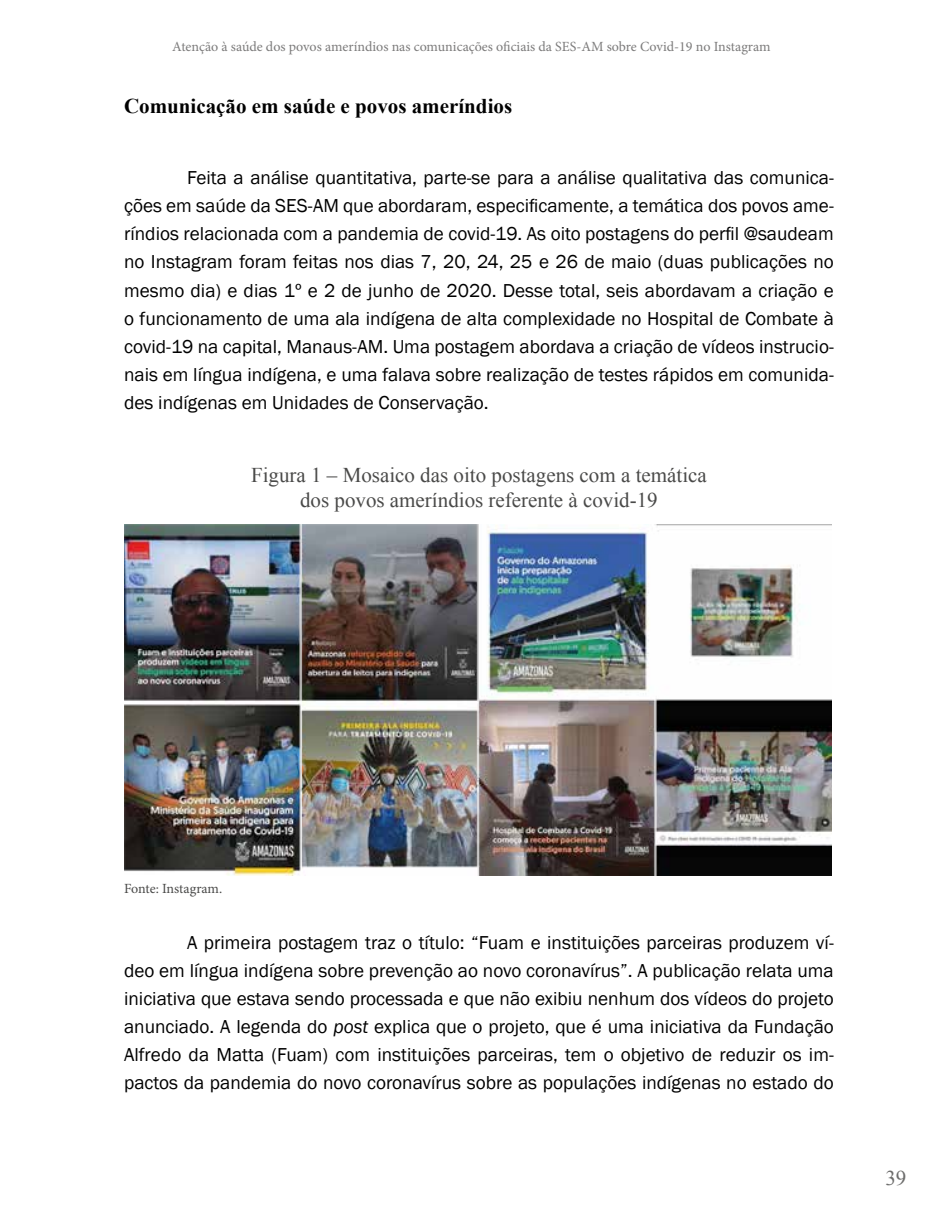
<style>
.page{position:relative;width:943px;height:1216px;background:#fff}
.page>*{position:absolute;margin:0;border:0;box-sizing:border-box;transform-origin:0 0}
.t1{font:21px/25.2px "Times New Roman";color:#4a4a49;text-align:center}
.t2{font:700 21px "Times New Roman";color:#000}
.t3{font:21px "Times New Roman";color:#6d6d6c}
.t4{font:19.25px/28px "Franklin Gothic";color:#000;text-align:justify}
.t5{font:14px "Minion Pro";color:#7c7b7b}
.t6{font:14px "Minion Pro";letter-spacing:-.005em;color:#4a4a49}
.s1{font-style:italic}
</style>
<div class="page">
<img style="left:124px;top:524px;width:707px;height:351px">
<p class="t5" style="left:172px;top:37px;width:600px">Atenção à saúde dos povos ameríndios nas comunicações oficiais da SES-AM sobre Covid-19 no Instagram</p>
<p class="t2" style="left:124px;top:92px;width:389px">Comunicação em saúde e povos ameríndios</p>
<p class="t4" style="left:124px;top:164px;width:711px;text-indent:63px">Feita a análise quantitativa, parte-se para a análise qualitativa das comunica&shy;ções em saúde da SES-AM que abordaram, especificamente, a temática dos povos ame&shy;ríndios relacionada com a pandemia de covid-19. As oito postagens do perfil @saudeam no Instagram foram feitas nos dias 7, 20, 24, 25 e 26 de maio (duas publicações no mesmo dia) e dias 1º e 2 de junho de 2020. Desse total, seis abordavam a criação e o funcionamento de uma ala indígena de alta complexidade no Hospital de Combate à covid-19 na capital, Manaus-AM. Uma postagem abordava a criação de vídeos instrucio&shy;nais em língua indígena, e uma falava sobre realização de testes rápidos em comunida&shy;des indígenas em Unidades de Conservação.</p>
<p class="t1" style="left:251px;top:461px;width:457px">Figura 1 – Mosaico das oito postagens com a temática dos povos ameríndios referente à covid-19</p>
<p class="t6" style="left:124px;top:878px;width:100px">Fonte: Instagram.</p>
<p class="t4" style="left:124px;top:928px;width:711px;text-indent:63px">A primeira postagem traz o título: “Fuam e instituições parceiras produzem ví&shy;deo em língua indígena sobre prevenção ao novo coronavírus”. A publicação relata uma iniciativa que estava sendo processada e que não exibiu nenhum dos vídeos do projeto anunciado. A legenda do <span class="s1">post</span> explica que o projeto, que é uma iniciativa da Fundação Alfredo da Matta (Fuam) com instituições parceiras, tem o objetivo de reduzir os im&shy;pactos da pandemia do novo coronavírus sobre as populações indígenas no estado do</p>
<p class="t3" style="left:885px;top:1164px;width:22px">39</p>
</div>
